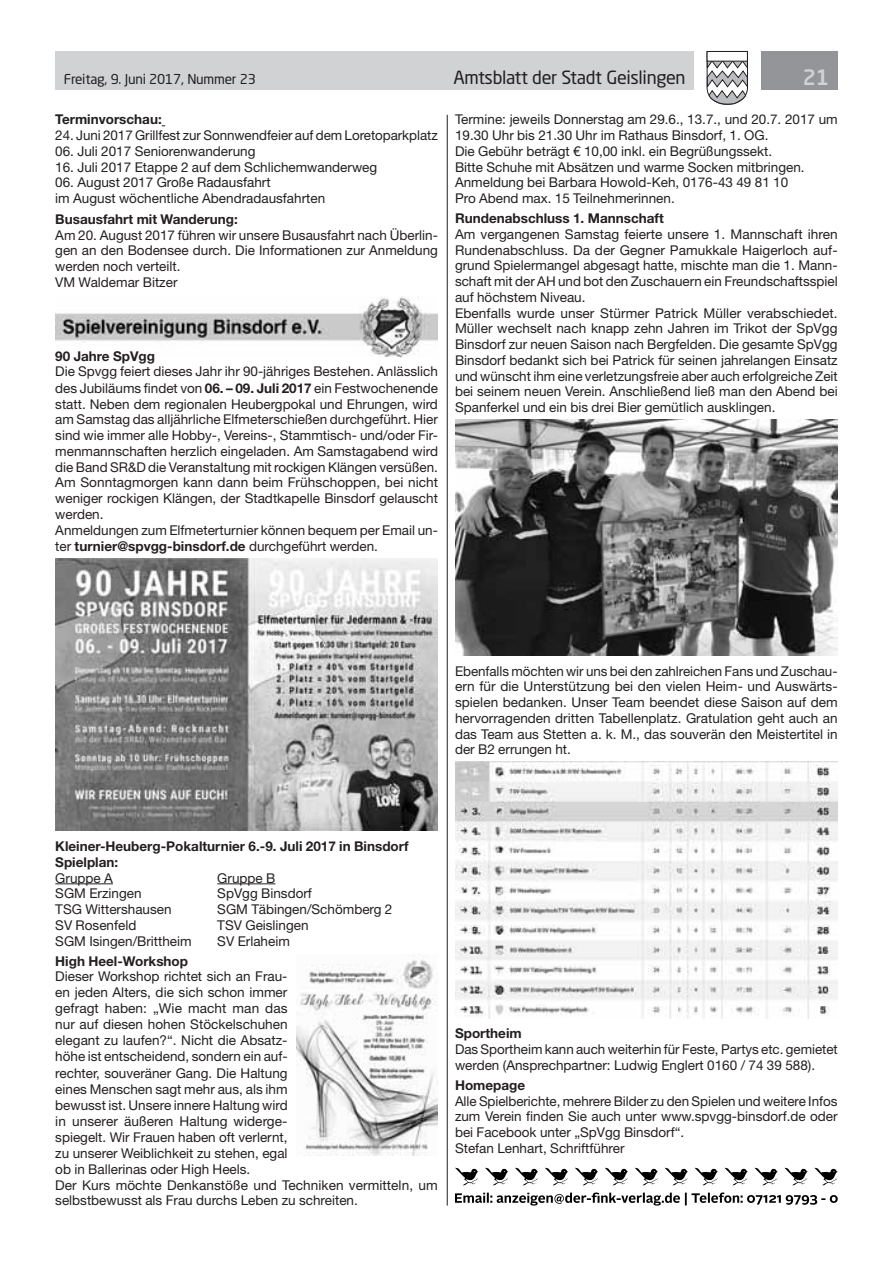
<style>
.page{position:relative;width:893px;height:1263px;background:#fff}
.page>*{position:absolute;margin:0;border:0;box-sizing:border-box;transform-origin:0 0}
.t1{font:500 21px "Neo Sans Std";color:#d1d2d4}
.t2{font:18px "Neo Sans Std";letter-spacing:-.02em;color:#231f20}
.t3{font:13.5px/15.8px "Helvetica Neue LT Std";color:#231f20}
.t4{font:700 13.5px/15.8px "Helvetica Neue LT Std";color:#231f20}
.t5{font:13.5px "Neo Sans Std";letter-spacing:-.015em;color:#231f20}
.s1{font-weight:700}
</style>
<div class="page">
<div style="left:55px;top:51px;width:639px;height:38px;background:#d1d2d4"></div>
<div style="left:761px;top:51px;width:77px;height:38px;background:#939598"></div>
<svg style="left:706px;top:51px;width:42px;height:54px"></svg>
<div style="left:707px;top:51px;width:41px;height:10px;background:#fff;border:1px solid #231f20"></div>
<hr style="left:447px;top:115px;width:1px;height:1090px;background:#231f20">
<hr style="left:55px;top:883px;width:58px;height:1px;background:#231f20">
<hr style="left:217px;top:883px;width:58px;height:1px;background:#231f20">
<img style="left:55px;top:297px;width:383px;height:61px">
<img style="left:55px;top:559px;width:383px;height:272px">
<img style="left:455px;top:420px;width:383px;height:236px">
<img style="left:455px;top:762px;width:383px;height:256px">
<img style="left:296px;top:960px;width:142px;height:195px">
<svg style="left:455px;top:1192px;width:383px;height:13px"></svg>
<svg style="left:515px;top:1168px;width:23px;height:17px"></svg>
<svg style="left:485px;top:1168px;width:23px;height:17px"></svg>
<svg style="left:455px;top:1168px;width:23px;height:17px"></svg>
<svg style="left:605px;top:1168px;width:23px;height:17px"></svg>
<svg style="left:575px;top:1168px;width:23px;height:17px"></svg>
<svg style="left:545px;top:1168px;width:23px;height:17px"></svg>
<svg style="left:695px;top:1168px;width:23px;height:17px"></svg>
<svg style="left:665px;top:1168px;width:23px;height:17px"></svg>
<svg style="left:635px;top:1168px;width:23px;height:17px"></svg>
<svg style="left:784px;top:1168px;width:24px;height:17px"></svg>
<svg style="left:754px;top:1168px;width:24px;height:17px"></svg>
<svg style="left:724px;top:1168px;width:24px;height:17px"></svg>
<svg style="left:814px;top:1168px;width:24px;height:17px"></svg>
<p class="t5" style="left:64px;top:71px;width:194px">Freitag, 9. Juni 2017, Nummer 23</p>
<h2 class="t2" style="left:453px;top:66px;width:234px">Amtsblatt der Stadt Geislingen</h2>
<h1 class="t1" style="left:803px;top:64px;width:28px">21</h1>
<p class="t4" style="left:55px;top:111px;width:108px">Terminvorschau:</p>
<p class="t3" style="left:55px;top:127px;width:384px">24. Juni 2017 Grillfest zur Sonnwendfeier auf dem Loretoparkplatz</p>
<p class="t3" style="left:55px;top:143px;width:202px">06. Juli 2017 Seniorenwanderung</p>
<p class="t3" style="left:55px;top:159px;width:323px">16. Juli 2017 Etappe 2 auf dem Schlichemwanderweg</p>
<p class="t3" style="left:55px;top:175px;width:271px">06. August 2017 Große Radausfahrt<br>im August wöchentliche Abendradausfahrten</p>
<p class="t4" style="left:55px;top:211px;width:184px">Busausfahrt mit Wanderung:</p>
<p class="t3" style="left:55px;top:227px;width:384px">Am 20. August 2017 führen wir unsere Busausfahrt nach Überlin&shy;gen an den Bodensee durch. Die Informationen zur Anmeldung werden noch verteilt.<br>VM Waldemar Bitzer</p>
<p class="t3" style="left:455px;top:112px;width:384px">Termine: jeweils Donnerstag am 29.6., 13.7., und 20.7. 2017 um 19.30 Uhr bis 21.30 Uhr im Rathaus Binsdorf, 1. OG.<br>Die Gebühr beträgt € 10,00 inkl. ein Begrüßungssekt.<br>Bitte Schuhe mit Absätzen und warme Socken mitbringen.<br>Anmeldung bei Barbara Howold-Keh, 0176-43 49 81 10<br>Pro Abend max. 15 Teilnehmerinnen.</p>
<p class="t4" style="left:455px;top:210px;width:210px">Rundenabschluss 1. Mannschaft</p>
<p class="t3" style="left:455px;top:226px;width:384px">Am vergangenen Samstag feierte unsere 1. Mannschaft ihren Rundenabschluss. Da der Gegner Pamukkale Haigerloch auf&shy;grund Spielermangel abgesagt hatte, mischte man die 1. Mann&shy;schaft mit der AH und bot den Zuschauern ein Freundschaftsspiel auf höchstem Niveau.<br>Ebenfalls wurde unser Stürmer Patrick Müller verabschiedet.<br>Müller wechselt nach knapp zehn Jahren im Trikot der SpVgg Binsdorf zur neuen Saison nach Bergfelden. Die gesamte SpVgg Binsdorf bedankt sich bei Patrick für seinen jahrelangen Einsatz und wünscht ihm eine verletzungsfreie aber auch erfolgreiche Zeit bei seinem neuen Verein. Anschließend ließ man den Abend bei Spanferkel und ein bis drei Bier gemütlich ausklingen.</p>
<p class="t4" style="left:55px;top:348px;width:101px">90 Jahre SpVgg</p>
<p class="t3" style="left:55px;top:363px;width:384px">Die Spvgg feiert dieses Jahr ihr 90-jähriges Bestehen. Anlässlich des Jubiläums findet von <span class="s1">06. – 09. Juli 2017</span> ein Festwochenende statt. Neben dem regionalen Heubergpokal und Ehrungen, wird am Samstag das alljährliche Elfmeterschießen durchgeführt. Hier sind wie immer alle Hobby-, Vereins-, Stammtisch- und/oder Fir&shy;menmannschaften herzlich eingeladen. Am Samstagabend wird die Band SR&amp;D die Veranstaltung mit rockigen Klängen versüßen.<br>Am Sonntagmorgen kann dann beim Frühschoppen, bei nicht weniger rockigen Klängen, der Stadtkapelle Binsdorf gelauscht werden.<br>Anmeldungen zum Elfmeterturnier können bequem per Email un&shy;ter <span class="s1">turnier@spvgg-binsdorf.de</span> durchgeführt werden.</p>
<p class="t3" style="left:455px;top:663px;width:384px;text-align:justify">Ebenfalls möchten wir uns bei den zahlreichen Fans und Zuschau&shy;ern für die Unterstützung bei den vielen Heim- und Auswärts&shy;spielen bedanken. Unser Team beendet diese Saison auf dem hervorragenden dritten Tabellenplatz. Gratulation geht auch an das Team aus Stetten a. k. M., das souverän den Meistertitel in der B2 errungen ht.</p>
<p class="t4" style="left:55px;top:838px;width:355px">Kleiner-Heuberg-Pokalturnier 6.-9. Juli 2017 in Binsdorf<br>Spielplan:</p>
<p class="t3" style="left:55px;top:870px;width:59px">Gruppe A</p>
<p class="t3" style="left:217px;top:870px;width:60px">Gruppe B</p>
<p class="t3" style="left:55px;top:885px;width:88px">SGM Erzingen</p>
<p class="t3" style="left:217px;top:885px;width:96px">SpVgg Binsdorf</p>
<p class="t3" style="left:55px;top:901px;width:118px">TSG Wittershausen</p>
<p class="t3" style="left:217px;top:901px;width:177px">SGM Täbingen/Schömberg 2</p>
<p class="t3" style="left:55px;top:917px;width:83px">SV Rosenfeld</p>
<p class="t3" style="left:217px;top:917px;width:93px">TSV Geislingen</p>
<p class="t3" style="left:55px;top:933px;width:138px">SGM Isingen/Brittheim</p>
<p class="t3" style="left:217px;top:933px;width:74px">SV Erlaheim</p>
<p class="t4" style="left:55px;top:952px;width:134px">High Heel-Workshop</p>
<p class="t3" style="left:55px;top:968px;width:384px">Dieser Workshop richtet sich an Frau-<br>en jeden Alters, die sich schon immer<br>gefragt haben: „Wie macht man das<br>nur auf diesen hohen Stöckelschuhen<br>elegant zu laufen?“. Nicht die Absatz-<br>höhe ist entscheidend, sondern ein auf-<br>rechter, souveräner Gang. Die Haltung<br>eines Menschen sagt mehr aus, als ihm<br>bewusst ist. Unsere innere Haltung wird<br>in unserer äußeren Haltung widerge-<br>spiegelt. Wir Frauen haben oft verlernt,<br>zu unserer Weiblichkeit zu stehen, egal<br>ob in Ballerinas oder High Heels.<br>Der Kurs möchte Denkanstöße und Techniken vermitteln, um selbstbewusst als Frau durchs Leben zu schreiten.</p>
<p class="t4" style="left:455px;top:1025px;width:68px">Sportheim</p>
<p class="t3" style="left:455px;top:1041px;width:384px">Das Sportheim kann auch weiterhin für Feste, Partys etc. gemietet werden (Ansprechpartner: Ludwig Englert 0160 / 74 39 588).</p>
<p class="t4" style="left:455px;top:1077px;width:72px">Homepage</p>
<p class="t3" style="left:455px;top:1093px;width:384px">Alle Spielberichte, mehrere Bilder zu den Spielen und weitere Infos zum Verein finden Sie auch unter www.spvgg-binsdorf.de oder bei Facebook unter „SpVgg Binsdorf“.<br>Stefan Lenhart, Schriftführer</p>
</div>
